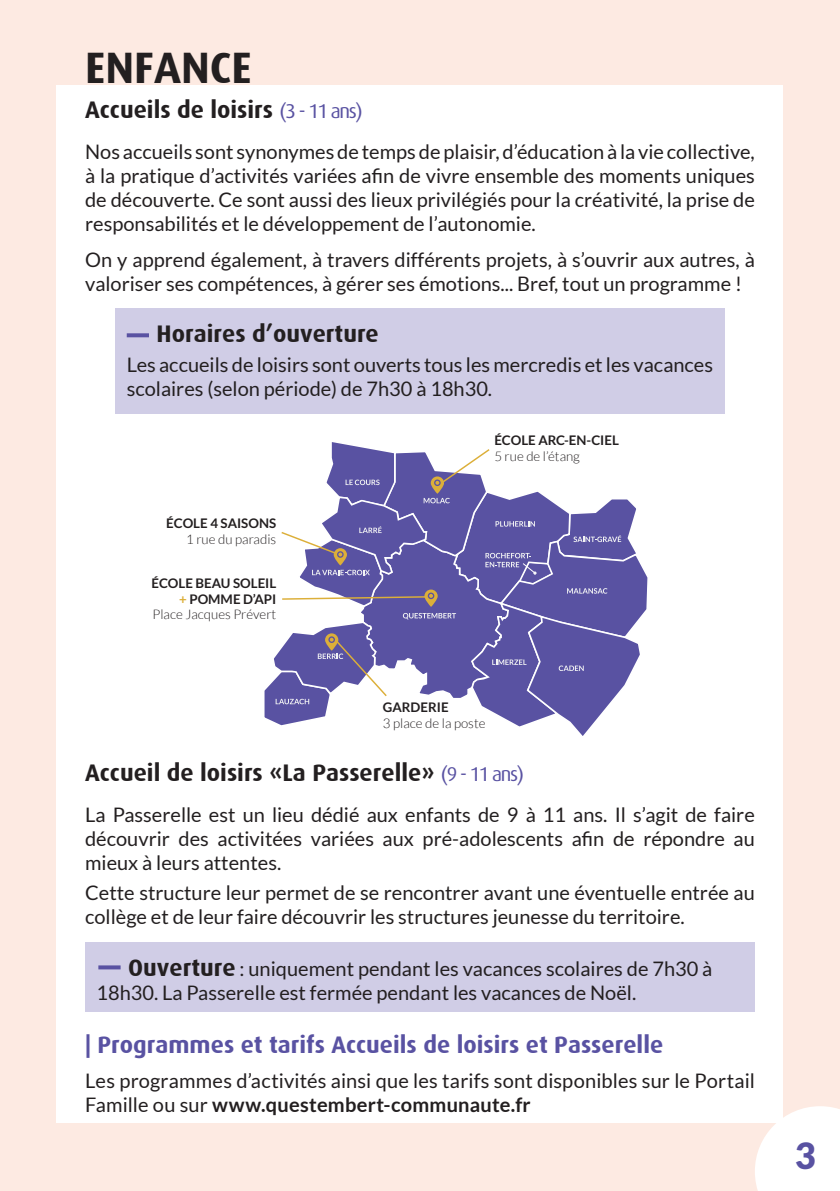
<style>
.page{position:relative;width:840px;height:1191px;background:#fff}
.page>*{position:absolute;margin:0;border:0;box-sizing:border-box;transform-origin:0 0}
.t1{font:700 44px "Dax";color:#231f20}
.t2{font:900 36px "Lato";color:#5952a2}
.t3{font:700 24px "Dax";color:#231f20}
.t4{font:700 24px "Dax";color:#5952a2}
.t5{font:20px/24px "Lato";color:#231f20}
.t6{font:700 13.2px "Lato";color:#231f20}
.t7{font:300 13.2px "Lato";color:#231f20}
.s1{font-weight:400;font-size:20px;color:#5952a2}
.s2{color:#dcaf39}
.s3{font-family:"Dax";font-weight:700;font-size:24px}
.s4{font-weight:700}
</style>
<div class="page">
<div style="left:0;top:0;width:839px;height:1191px;background:#fdeae2"></div>
<div style="left:57px;top:85px;width:725px;height:1038px;background:#fff"></div>
<svg style="left:755px;top:1106px;width:84px;height:85px;background:#fefdfc"></svg>
<div style="left:115px;top:309px;width:609px;height:105px;background:#d0cde6"></div>
<svg style="left:127px;top:333px;width:22px;height:4px"></svg>
<svg style="left:264px;top:442px;width:384px;height:294px"></svg>
<div style="left:85px;top:942px;width:669px;height:69px;background:#d0cde6"></div>
<svg style="left:98px;top:965px;width:22px;height:4px"></svg>
<p class="t1" style="left:85px;top:43px;width:168px">ENFANCE</p>
<p class="t3" style="left:85px;top:97px;width:279px">Accueils de loisirs <span class="s1">(3 - 11 ans)</span></p>
<p class="t5" style="left:85px;top:140px;width:671px;text-align:justify">Nos accueils sont synonymes de temps de plaisir, d’éducation à la vie collective, à la pratique d’activités variées afin de vivre ensemble des moments uniques de découverte. Ce sont aussi des lieux privilégiés pour la créativité, la prise de responsabilités et le développement de l’autonomie.</p>
<p class="t5" style="left:85px;top:247px;width:671px">On y apprend également, à travers différents projets, à s’ouvrir aux autres, à valoriser ses compétences, à gérer ses émotions... Bref, tout un programme !</p>
<p class="t3" style="left:156px;top:320px;width:223px">Horaires d’ouverture</p>
<p class="t5" style="left:127px;top:352px;width:587px">Les accueils de loisirs sont ouverts tous les mercredis et les vacances scolaires (selon période) de 7h30 à 18h30.</p>
<p class="t6" style="left:494px;top:432px;width:126px">ÉCOLE ARC-EN-CIEL</p>
<p class="t7" style="left:494px;top:449px;width:87px">5 rue de l’étang</p>
<p class="t6" style="left:166px;top:515px;width:111px">ÉCOLE 4 SAISONS</p>
<p class="t7" style="left:186px;top:532px;width:91px">1 rue du paradis</p>
<p class="t6" style="left:151px;top:575px;width:126px">ÉCOLE BEAU SOLEIL</p>
<p class="t6" style="left:179px;top:591px;width:99px"><span class="s2">+</span> POMME D’API</p>
<p class="t7" style="left:152px;top:607px;width:125px">Place Jacques Prévert</p>
<p class="t6" style="left:382px;top:699px;width:67px">GARDERIE</p>
<p class="t7" style="left:382px;top:716px;width:104px">3 place de la poste</p>
<p class="t3" style="left:85px;top:759px;width:440px">Accueil de loisirs «La Passerelle» <span class="s1">(9 - 11 ans)</span></p>
<p class="t5" style="left:85px;top:802px;width:670px;text-align:justify">La Passerelle est un lieu dédié aux enfants de 9 à 11 ans. Il s’agit de faire découvrir des activitées variées aux pré-adolescents afin de répondre au mieux à leurs attentes.</p>
<p class="t5" style="left:85px;top:880px;width:670px">Cette structure leur permet de se rencontrer avant une éventuelle entrée au collège et de leur faire découvrir les structures jeunesse du territoire.</p>
<p class="t5" style="left:96px;top:956px;width:617px;text-indent:32px"><span class="s3">Ouverture</span> : uniquement pendant les vacances scolaires de 7h30 à<br>18h30. La Passerelle est fermée pendant les vacances de Noël.</p>
<p class="t4" style="left:85px;top:1030px;width:579px">| Programmes et tarifs Accueils de loisirs et Passerelle</p>
<p class="t5" style="left:85px;top:1068px;width:671px">Les programmes d’activités ainsi que les tarifs sont disponibles sur le Portail<br>Famille ou sur <span class="s4">www.questembert-communaute.fr</span></p>
<p class="t2" style="left:794px;top:1134px;width:22px">3</p>
</div>
